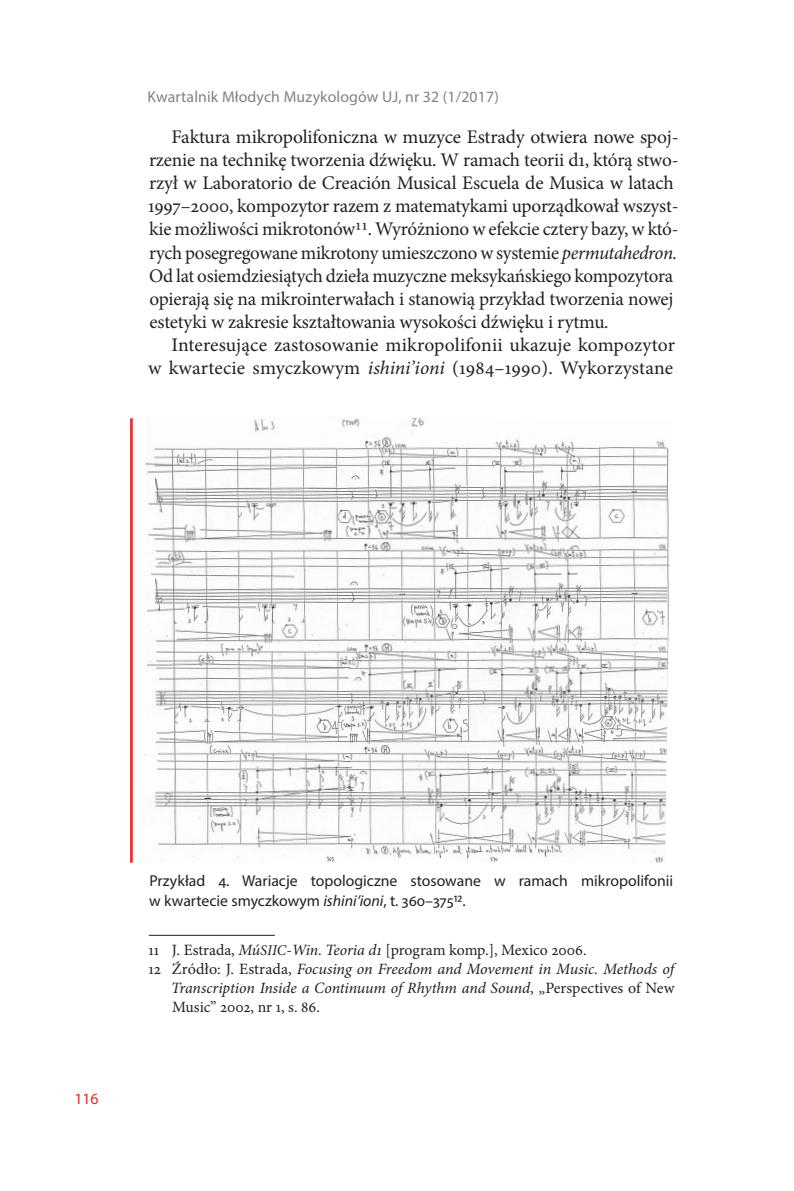
<style>
.page{position:relative;width:794px;height:1191px;background:#fff}
.page>*{position:absolute;margin:0;border:0;box-sizing:border-box;transform-origin:0 0}
.t1{font:19.25px/23.1px "Minion Pro";letter-spacing:-.01em;color:#231f20}
.t2{font:italic 15.75px "Minion Pro";letter-spacing:-.005em;color:#231f20}
.t3{font:15.75px/19.6px "Myriad Pro";color:#231f20}
.t4{font:15.75px "Minion Pro";color:#231f20}
.t5{font:15.75px "Myriad Pro";letter-spacing:.01em;color:#808285}
.t6{font:15.75px "Myriad Pro";color:#ee272a}
.s1{font-style:italic}
.s2{font-style:italic;font-size:14.88px}
.s3{font-style:normal}
</style>
<div class="page">
<hr style="left:149px;top:935px;width:126px;height:1px;background:#231f20">
<img style="left:145px;top:417px;width:525px;height:445px">
<hr style="left:130px;top:418px;width:3px;height:444px;background:#ee272a">
<p class="t5" style="left:148px;top:87px;width:353px">Kwartalnik Młodych Muzykologów UJ, nr 32 (1/2017)</p>
<p class="t1" style="left:148px;top:125px;width:532px;text-indent:23px">Faktura mikropolifoniczna w muzyce Estrady otwiera nowe spoj&shy;rzenie na technikę tworzenia dźwięku. W ramach teorii d1, którą stwo&shy;rzył w Laboratorio de Creación Musical Escuela de Musica w latach 1997–2000, kompozytor razem z matematykami uporządkował wszyst&shy;kie możliwości mikrotonów11. Wyróżniono w efekcie cztery bazy, w któ&shy;rych posegregowane mikrotony umieszczono w systemie <span class="s1">permutahedron.<br></span>Od lat osiemdziesiątych dzieła muzyczne meksykańskiego kompozytora opierają się na mikrointerwałach i stanowią przykład tworzenia nowej estetyki w zakresie kształtowania wysokości dźwięku i rytmu.</p>
<p class="t1" style="left:148px;top:333px;width:528px;text-align:right">Interesujące zastosowanie mikropolifonii ukazuje kompozytor<br>w kwartecie smyczkowym <span class="s1">ishini’ioni</span> (1984–1990). Wykorzystane</p>
<p class="t6" style="left:74px;top:1088px;width:26px">116</p>
<p class="t3" style="left:149px;top:871px;width:525px">Przykład 4. Wariacje topologiczne stosowane w ramach mikropolifonii w kwartecie smyczkowym <span class="s1">ishini’ioni</span>, t. 360–37512.</p>
<p class="t4" style="left:148px;top:939px;width:440px">11 J. Estrada, <span class="s1">Mú</span><span class="s2">SIIC</span><span class="s1">-Win. Teoria d1</span> [program komp.], Mexico 2006.</p>
<p class="t2" style="left:148px;top:958px;width:527px"><span class="s3">12 Źródło: J. Estrada,</span> Focusing on Freedom and Movement in Music. Methods of</p>
<p class="t2" style="left:171px;top:977px;width:505px">Transcription Inside a Continuum of Rhythm and Sound<span class="s3">, „Perspectives of New</span></p>
<p class="t4" style="left:172px;top:996px;width:149px">Music” 2002, nr 1, s. 86.</p>
</div>
